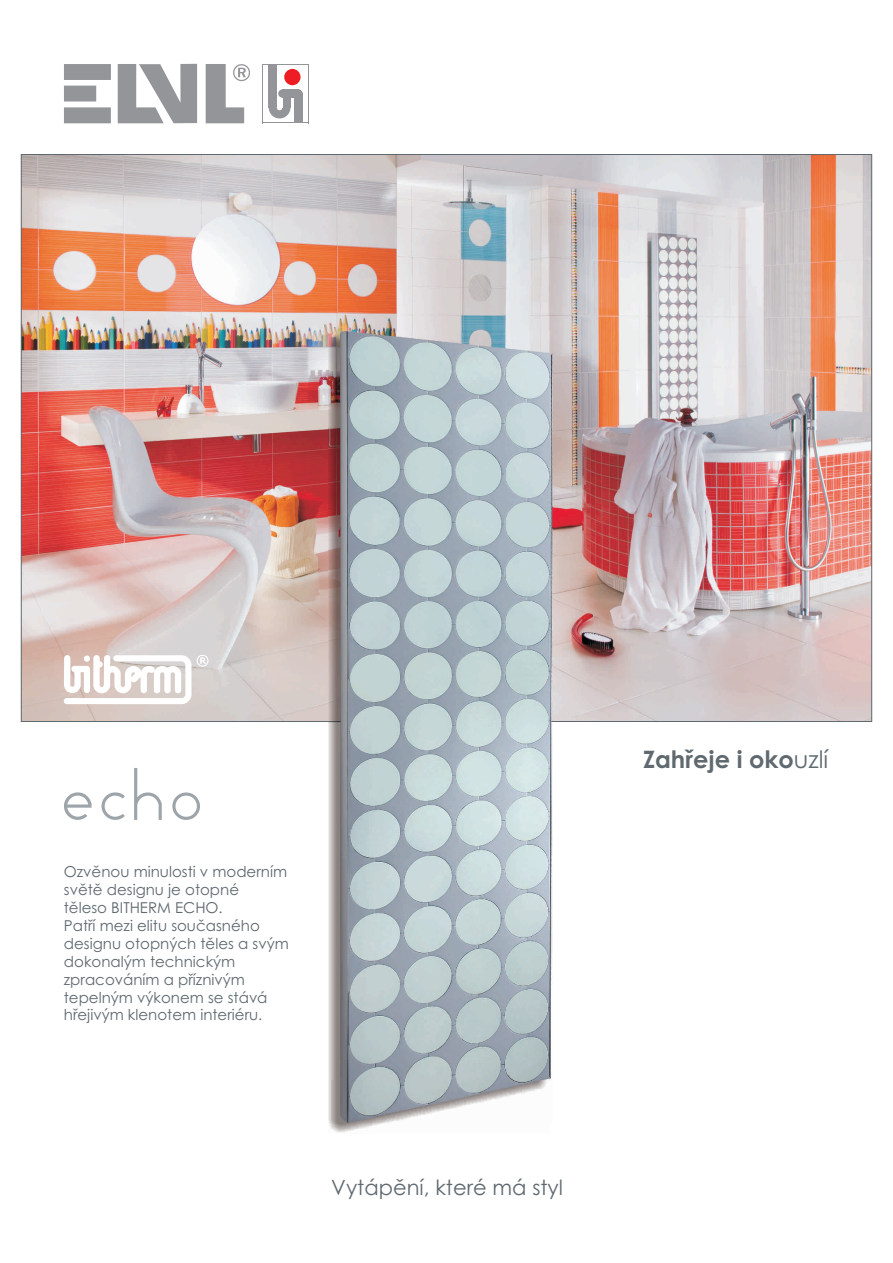
<style>
.page{position:relative;width:893px;height:1263px;background:#fff}
.page>*{position:absolute;margin:0;border:0;box-sizing:border-box;transform-origin:0 0}
.t1{font:700 24px "Century Gothic";color:#5f696f}
.t2{font:21px "Century Gothic";color:#5f696f}
.t3{font:15px/17.9px "Century Gothic";color:#5f696f}
.s1{font-weight:400}
</style>
<div class="page">
<img style="left:23px;top:156px;width:847px;height:564px">
<img style="left:329px;top:334px;width:54px;height:799px">
<img style="left:341px;top:332px;width:211px;height:791px">
<svg style="left:64px;top:792px;width:28px;height:28px"></svg>
<svg style="left:102px;top:792px;width:23px;height:28px"></svg>
<svg style="left:134px;top:768px;width:28px;height:52px"></svg>
<svg style="left:172px;top:792px;width:28px;height:28px"></svg>
<svg style="left:64px;top:655px;width:127px;height:49px"></svg>
<svg style="left:197px;top:655px;width:11px;height:11px"></svg>
<svg style="left:64px;top:64px;width:186px;height:59px"></svg>
<hr style="left:262px;top:64px;width:1px;height:59px;background:#939598">
<hr style="left:262px;top:64px;width:47px;height:1px;background:#939598">
<hr style="left:308px;top:64px;width:1px;height:59px;background:#939598">
<hr style="left:262px;top:122px;width:47px;height:1px;background:#939598">
<div style="left:294px;top:94px;width:8px;height:29px;background:#939598"></div>
<div style="left:269px;top:64px;width:8px;height:44px;background:#939598"></div>
<div style="left:282px;top:89px;width:16px;height:9px;background:#939598"></div>
<div style="left:278px;top:89px;width:8px;height:9px;background:#939598;border-radius:50%"></div>
<div style="left:294px;top:89px;width:8px;height:9px;background:#939598;border-radius:50%"></div>
<div style="left:282px;top:94px;width:8px;height:14px;background:#939598"></div>
<svg style="left:269px;top:105px;width:21px;height:13px"></svg>
<div style="left:277px;top:98px;width:5px;height:10px;background:#fff"></div>
<div style="left:284px;top:69px;width:17px;height:16px;background:#ee1d23;border-radius:50%"></div>
<p class="t3" style="left:64px;top:864px;width:226px">Ozvìnou minulosti v moderním svìtì designu je otopné<br>tìleso BITHERM ECHO.<br>Patøí mezi elitu souèasného designu otopných tìles a svým dokonalým technickým zpracováním a pøíznivým tepelným výkonem se stává høejivým klenotem interiéru.</p>
<h2 class="t2" style="left:331px;top:1179px;width:233px">Vytápìní, které má styl</h2>
<h1 class="t1" style="left:643px;top:750px;width:187px">Zahøeje i oko<span class="s1">uzlí</span></h1>
</div>
